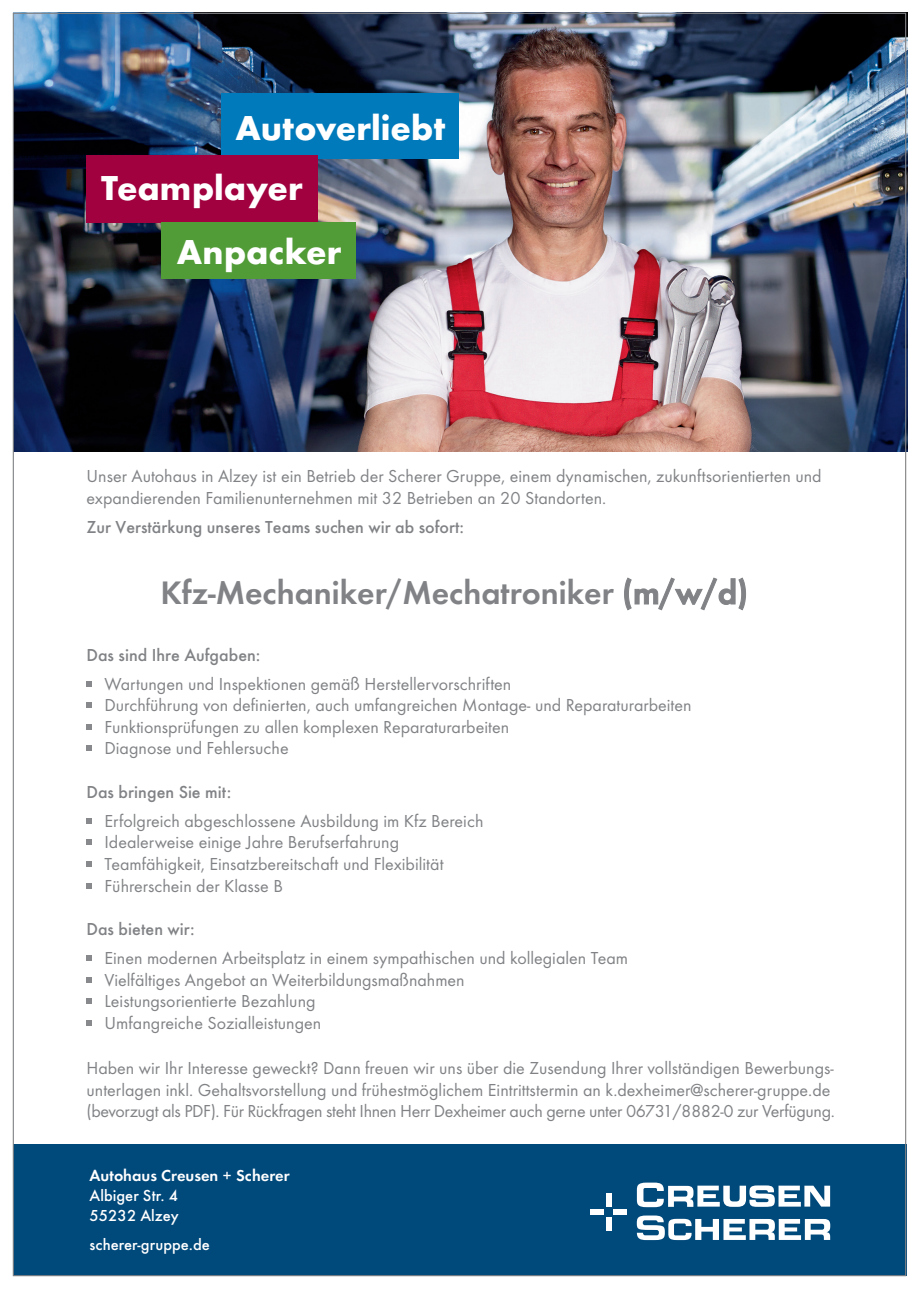
<style>
.page{position:relative;width:919px;height:1289px;background:#fff}
.page>*{position:absolute;margin:0;border:0;box-sizing:border-box;transform-origin:0 0}
.t1{font:700 35.85px/60.3px "Futura T";color:#fff}
.t2{font:600 33.75px "Futura T";color:#808285}
.t3{font:18px/21.6px "Futura T";color:#808285}
.t4{font:500 18px "Futura T";color:#808285}
.t5{font:500 16.5px/19.8px "Futura T";color:#fff}
.t6{font:600 16.5px "Futura T";color:#fff}
</style>
<div class="page">
<div style="left:13px;top:1144px;width:893px;height:132px;background:#00497b"></div>
<img style="left:15px;top:13px;width:892px;height:438px">
<svg style="left:86px;top:681px;width:6px;height:5px"></svg>
<svg style="left:86px;top:702px;width:6px;height:6px"></svg>
<svg style="left:86px;top:724px;width:6px;height:5px"></svg>
<svg style="left:86px;top:745px;width:6px;height:6px"></svg>
<svg style="left:86px;top:818px;width:6px;height:5px"></svg>
<svg style="left:86px;top:839px;width:6px;height:6px"></svg>
<svg style="left:86px;top:861px;width:6px;height:6px"></svg>
<svg style="left:86px;top:883px;width:6px;height:5px"></svg>
<svg style="left:86px;top:955px;width:6px;height:5px"></svg>
<svg style="left:86px;top:977px;width:6px;height:5px"></svg>
<svg style="left:86px;top:998px;width:6px;height:6px"></svg>
<svg style="left:86px;top:1020px;width:6px;height:5px"></svg>
<div style="left:221px;top:94px;width:238px;height:65px;background:#007abb"></div>
<div style="left:86px;top:155px;width:232px;height:67px;background:#a1013f"></div>
<div style="left:161px;top:222px;width:194px;height:57px;background:#529c38"></div>
<div style="left:606px;top:1216px;width:5px;height:14px;background:#fff"></div>
<div style="left:613px;top:1209px;width:14px;height:5px;background:#fff"></div>
<div style="left:606px;top:1193px;width:5px;height:14px;background:#fff"></div>
<div style="left:590px;top:1209px;width:13px;height:5px;background:#fff"></div>
<svg style="left:636px;top:1182px;width:194px;height:25px"></svg>
<svg style="left:636px;top:1215px;width:194px;height:24px"></svg>
<h1 class="t1" style="left:101px;top:97px;width:345px;text-indent:134px">Autoverliebt<br>Teamplayer</h1>
<h1 class="t1" style="left:177px;top:221px;width:166px">Anpacker</h1>
<p class="t3" style="left:86px;top:465px;width:736px">Unser Autohaus in Alzey ist ein Betrieb der Scherer Gruppe, einem dynamischen, zukunftsorientierten und expandierenden Familienunternehmen mit 32 Betrieben an 20 Standorten.</p>
<p class="t4" style="left:86px;top:516px;width:379px">Zur Verstärkung unseres Teams suchen wir ab sofort:</p>
<h2 class="t2" style="left:160px;top:572px;width:588px">Kfz-Mechaniker/Mechatroniker (m/w/d)</h2>
<p class="t4" style="left:86px;top:644px;width:175px">Das sind Ihre Aufgaben:</p>
<p class="t3" style="left:104px;top:672px;width:588px">Wartungen und Inspektionen gemäß Herstellervorschriften<br>Durchführung von definierten, auch umfangreichen Montage- und Reparaturarbeiten Funktionsprüfungen zu allen komplexen Reparaturarbeiten<br>Diagnose und Fehlersuche</p>
<p class="t4" style="left:86px;top:781px;width:146px">Das bringen Sie mit:</p>
<p class="t3" style="left:104px;top:809px;width:380px">Erfolgreich abgeschlossene Ausbildung im Kfz Bereich Idealerweise einige Jahre Berufserfahrung Teamfähigkeit, Einsatzbereitschaft und Flexibilität Führerschein der Klasse B</p>
<p class="t4" style="left:86px;top:918px;width:110px">Das bieten wir:</p>
<p class="t3" style="left:104px;top:947px;width:525px">Einen modernen Arbeitsplatz in einem sympathischen und kollegialen Team Vielfältiges Angebot an Weiterbildungsmaßnahmen<br>Leistungsorientierte Bezahlung<br>Umfangreiche Sozialleistungen</p>
<p class="t3" style="left:86px;top:1057px;width:749px">Haben wir Ihr Interesse geweckt? Dann freuen wir uns über die Zusendung Ihrer vollständigen Bewerbungs&shy;unterlagen inkl. Gehaltsvorstellung und frühestmöglichem Eintrittstermin an k.dexheimer@scherer-gruppe.de (bevorzugt als PDF). Für Rückfragen steht Ihnen Herr Dexheimer auch gerne unter 06731/8882-0 zur Verfügung.</p>
<p class="t6" style="left:90px;top:1165px;width:202px">Autohaus Creusen + Scherer</p>
<p class="t5" style="left:90px;top:1185px;width:91px">Albiger Str. 4<br>55232 Alzey</p>
<p class="t5" style="left:90px;top:1234px;width:122px">scherer-gruppe.de</p>
</div>
